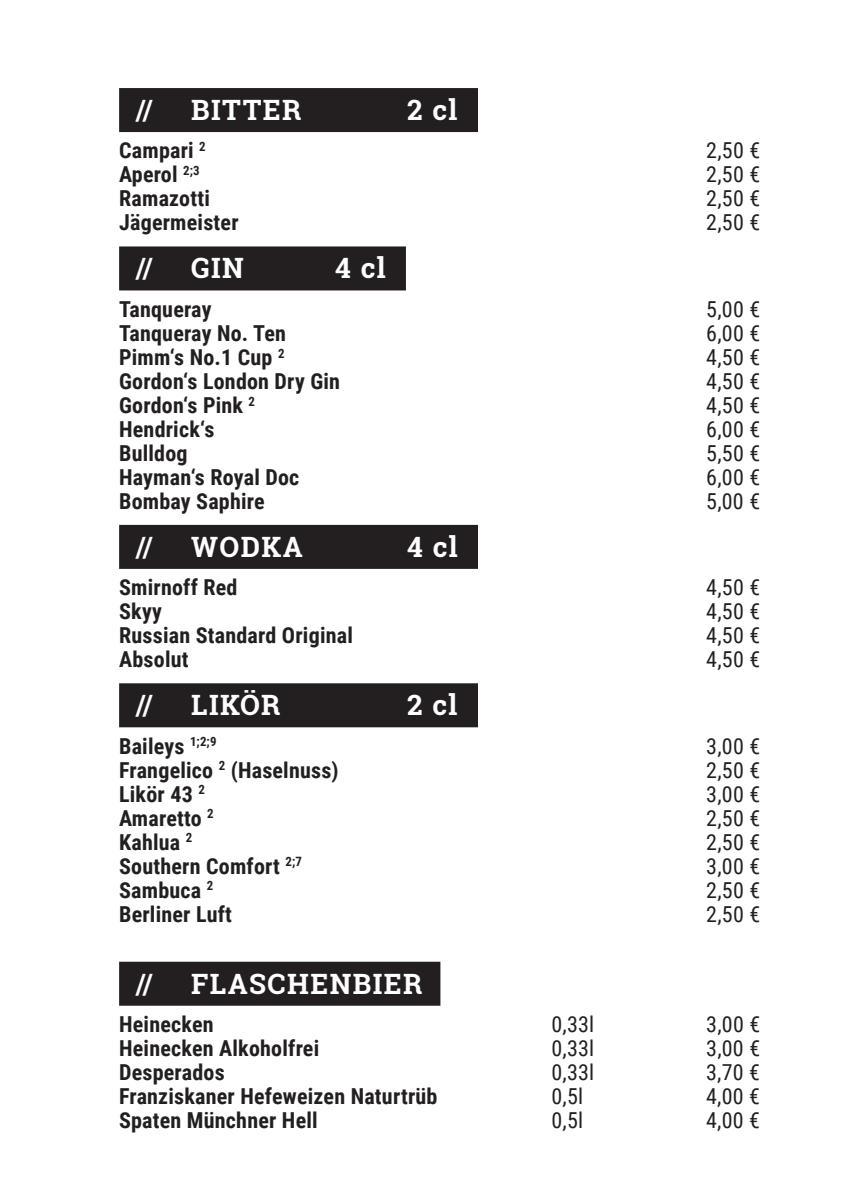
<style>
.page{position:relative;width:851px;height:1202px;background:#fff}
.page>*{position:absolute;margin:0;border:0;box-sizing:border-box;transform-origin:0 0}
.t1{font:700 28px "Roboto Slab";letter-spacing:.05em;color:#fff}
.t2{font:700 22px "Roboto Condensed";letter-spacing:.01em;color:#231f20}
.t3{font:22px "Roboto Condensed";letter-spacing:.01em;color:#231f20}
</style>
<div class="page">
<div style="left:119px;top:88px;width:359px;height:44px;background:#231f20"></div>
<div style="left:119px;top:246px;width:287px;height:44px;background:#231f20"></div>
<div style="left:119px;top:525px;width:359px;height:44px;background:#231f20"></div>
<div style="left:119px;top:683px;width:359px;height:44px;background:#231f20"></div>
<div style="left:119px;top:962px;width:321px;height:44px;background:#231f20"></div>
<p class="t1" style="left:136px;top:91px;width:19px">//</p>
<p class="t1" style="left:191px;top:91px;width:112px">BITTER</p>
<p class="t1" style="left:407px;top:91px;width:52px">2 cl</p>
<p class="t2" style="left:119px;top:135px;width:88px">Campari <sup>2</sup></p>
<p class="t3" style="left:706px;top:135px;width:55px">2,50 €</p>
<p class="t2" style="left:119px;top:159px;width:82px">Aperol <sup>2;3</sup></p>
<p class="t3" style="left:706px;top:159px;width:55px">2,50 €</p>
<p class="t2" style="left:119px;top:183px;width:92px">Ramazotti</p>
<p class="t3" style="left:706px;top:183px;width:55px">2,50 €</p>
<p class="t2" style="left:119px;top:207px;width:121px">Jägermeister</p>
<p class="t3" style="left:706px;top:207px;width:55px">2,50 €</p>
<p class="t1" style="left:136px;top:249px;width:19px">//</p>
<p class="t1" style="left:191px;top:249px;width:54px">GIN</p>
<p class="t1" style="left:335px;top:249px;width:52px">4 cl</p>
<p class="t2" style="left:119px;top:294px;width:94px">Tanqueray</p>
<p class="t3" style="left:706px;top:294px;width:55px">5,00 €</p>
<p class="t2" style="left:119px;top:318px;width:168px">Tanqueray No. Ten</p>
<p class="t3" style="left:706px;top:318px;width:55px">6,00 €</p>
<p class="t2" style="left:119px;top:342px;width:167px">Pimm‘s No.1 Cup <sup>2</sup></p>
<p class="t3" style="left:706px;top:342px;width:55px">4,50 €</p>
<p class="t2" style="left:119px;top:366px;width:222px">Gordon‘s London Dry Gin</p>
<p class="t3" style="left:706px;top:366px;width:55px">4,50 €</p>
<p class="t2" style="left:119px;top:390px;width:137px">Gordon‘s Pink <sup>2</sup></p>
<p class="t3" style="left:706px;top:390px;width:55px">4,50 €</p>
<p class="t2" style="left:119px;top:414px;width:97px">Hendrick‘s</p>
<p class="t3" style="left:706px;top:414px;width:55px">6,00 €</p>
<p class="t2" style="left:119px;top:438px;width:70px">Bulldog</p>
<p class="t3" style="left:706px;top:438px;width:55px">5,50 €</p>
<p class="t2" style="left:119px;top:462px;width:182px">Hayman‘s Royal Doc</p>
<p class="t3" style="left:706px;top:462px;width:55px">6,00 €</p>
<p class="t2" style="left:119px;top:486px;width:147px">Bombay Saphire</p>
<p class="t3" style="left:706px;top:486px;width:55px">5,00 €</p>
<p class="t1" style="left:136px;top:528px;width:19px">//</p>
<p class="t1" style="left:191px;top:528px;width:113px">WODKA</p>
<p class="t1" style="left:407px;top:528px;width:52px">4 cl</p>
<p class="t2" style="left:119px;top:572px;width:120px">Smirnoff Red</p>
<p class="t3" style="left:706px;top:572px;width:55px">4,50 €</p>
<p class="t2" style="left:119px;top:596px;width:44px">Skyy</p>
<p class="t3" style="left:706px;top:596px;width:55px">4,50 €</p>
<p class="t2" style="left:119px;top:620px;width:235px">Russian Standard Original</p>
<p class="t3" style="left:706px;top:620px;width:55px">4,50 €</p>
<p class="t2" style="left:119px;top:644px;width:71px">Absolut</p>
<p class="t3" style="left:706px;top:644px;width:55px">4,50 €</p>
<p class="t1" style="left:136px;top:686px;width:19px">//</p>
<p class="t1" style="left:191px;top:686px;width:91px">LIKÖR</p>
<p class="t1" style="left:407px;top:686px;width:52px">2 cl</p>
<p class="t2" style="left:119px;top:730px;width:99px">Baileys <sup>1;2;9</sup></p>
<p class="t3" style="left:706px;top:730px;width:55px">3,00 €</p>
<p class="t2" style="left:119px;top:754px;width:221px">Frangelico <sup>2</sup> (Haselnuss)</p>
<p class="t3" style="left:706px;top:754px;width:55px">2,50 €</p>
<p class="t2" style="left:119px;top:778px;width:87px">Likör 43 <sup>2</sup></p>
<p class="t3" style="left:706px;top:778px;width:55px">3,00 €</p>
<p class="t2" style="left:119px;top:802px;width:96px">Amaretto <sup>2</sup></p>
<p class="t3" style="left:706px;top:802px;width:55px">2,50 €</p>
<p class="t2" style="left:119px;top:826px;width:75px">Kahlua <sup>2</sup></p>
<p class="t3" style="left:706px;top:826px;width:55px">2,50 €</p>
<p class="t2" style="left:119px;top:850px;width:184px">Southern Comfort <sup>2;7</sup></p>
<p class="t3" style="left:706px;top:850px;width:55px">3,00 €</p>
<p class="t2" style="left:119px;top:874px;width:96px">Sambuca <sup>2</sup></p>
<p class="t3" style="left:706px;top:874px;width:55px">2,50 €</p>
<p class="t2" style="left:119px;top:898px;width:114px">Berliner Luft</p>
<p class="t3" style="left:706px;top:898px;width:55px">2,50 €</p>
<p class="t1" style="left:136px;top:964px;width:19px">//</p>
<p class="t1" style="left:191px;top:964px;width:233px">FLASCHENBIER</p>
<p class="t2" style="left:119px;top:1009px;width:96px">Heinecken</p>
<p class="t3" style="left:551px;top:1009px;width:44px">0,33l</p>
<p class="t3" style="left:706px;top:1009px;width:55px">3,00 €</p>
<p class="t2" style="left:119px;top:1033px;width:202px">Heinecken Alkoholfrei</p>
<p class="t3" style="left:551px;top:1033px;width:44px">0,33l</p>
<p class="t3" style="left:706px;top:1033px;width:55px">3,00 €</p>
<p class="t2" style="left:119px;top:1057px;width:107px">Desperados</p>
<p class="t3" style="left:551px;top:1057px;width:44px">0,33l</p>
<p class="t3" style="left:706px;top:1057px;width:55px">3,70 €</p>
<p class="t2" style="left:119px;top:1081px;width:320px">Franziskaner Hefeweizen Naturtrüb</p>
<p class="t3" style="left:551px;top:1081px;width:33px">0,5l</p>
<p class="t3" style="left:706px;top:1081px;width:55px">4,00 €</p>
<p class="t2" style="left:119px;top:1105px;width:200px">Spaten Münchner Hell</p>
<p class="t3" style="left:551px;top:1105px;width:33px">0,5l</p>
<p class="t3" style="left:706px;top:1105px;width:55px">4,00 €</p>
</div>
